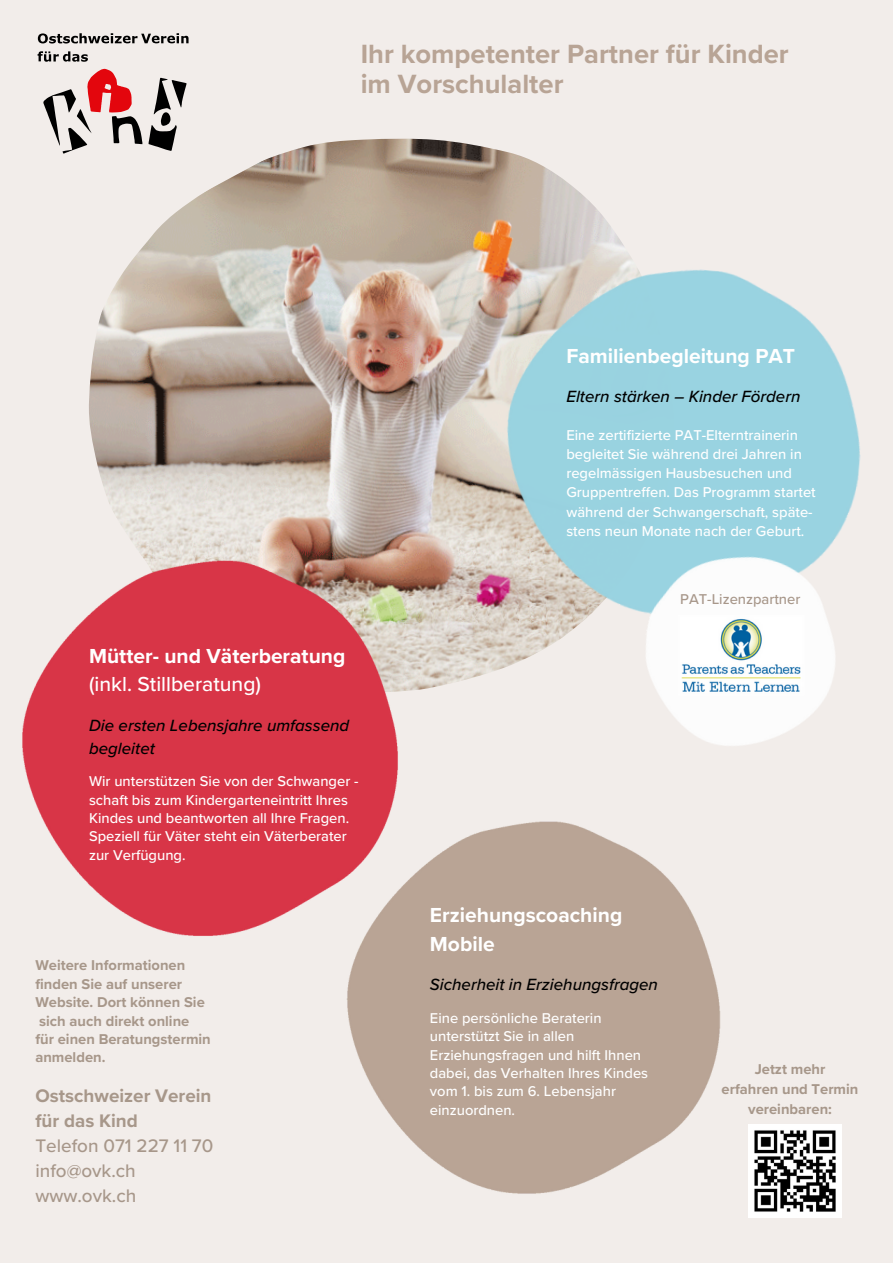
<style>
.page{position:relative;width:893px;height:1264px;background:#fff}
.page>*{position:absolute;margin:0;border:0;box-sizing:border-box;transform-origin:0 0}
.t1{font:700 27.3px/30px "Proxima Nova";color:#b8a495}
.t2{font:700 21px "Proxima Nova";color:#fff}
.t3{font:500 21px "Proxima Nova";color:#fff}
.t4{font:500 18.9px "Proxima Nova";color:#a7978a}
.t5{font:700 18.9px "Proxima Nova";color:#a7978a}
.t6{font:italic 500 16.8px/22.8px "Proxima Nova";color:#000}
.t7{font:500 14.7px/18.5px "Proxima Nova";color:#fff}
.t8{font:700 14.7px/18.5px "Proxima Nova";color:#a7978a}
.t9{font:500 14.7px "Proxima Nova";color:#a7978a}
</style>
<div class="page">
<div style="left:0;top:0;width:892px;height:1262px;background:#f2edea"></div>
<img style="left:346px;top:821px;width:374px;height:373px">
<svg style="left:149px;top:78px;width:37px;height:60px"></svg>
<svg style="left:43px;top:69px;width:99px;height:85px"></svg>
<svg style="left:38px;top:33px;width:150px;height:10px"></svg>
<svg style="left:38px;top:51px;width:50px;height:11px"></svg>
<img style="left:88px;top:138px;width:536px;height:553px">
<img style="left:22px;top:558px;width:379px;height:379px">
<img style="left:490px;top:252px;width:371px;height:380px">
<img style="left:625px;top:533px;width:232px;height:213px">
<img style="left:676px;top:615px;width:129px;height:82px">
<img style="left:748px;top:1124px;width:93px;height:93px">
<p class="t1" style="left:360px;top:40px;width:429px">Ihr kompetenter Partner für Kinder im Vorschulalter</p>
<p class="t2" style="left:566px;top:343px;width:230px">Familienbegleitung PAT</p>
<p class="t6" style="left:566px;top:386px;width:235px">Eltern stärken – Kinder Fördern</p>
<p class="t7" style="left:566px;top:426px;width:233px">Eine zertifizierte PAT-Elterntrainerin</p>
<p class="t7" style="left:566px;top:445px;width:237px">begleitet Sie während drei Jahren in</p>
<p class="t7" style="left:566px;top:464px;width:227px">regelmässigen Hausbesuchen und</p>
<p class="t7" style="left:566px;top:483px;width:251px;line-height:19px">Gruppentreffen. Das Programm startet während der Schwangerschaft, späte-</p>
<p class="t7" style="left:566px;top:522px;width:239px">stens neun Monate nach der Geburt.</p>
<p class="t2" style="left:89px;top:643px;width:258px">Mütter- und Väterberatung</p>
<p class="t3" style="left:89px;top:672px;width:173px">(inkl. Stillberatung)</p>
<p class="t6" style="left:89px;top:714px;width:262px">Die ersten Lebensjahre umfassend begleitet</p>
<p class="t7" style="left:89px;top:772px;width:271px">Wir unterstützen Sie von der Schwanger - schaft bis zum Kindergarteneintritt Ihres Kindes und beantworten all Ihre Fragen.<br>Speziell für Väter steht ein Väterberater zur Verfügung.</p>
<p class="t8" style="left:35px;top:956px;width:151px">Weitere Informationen</p>
<p class="t8" style="left:35px;top:974px;width:148px">finden Sie auf unserer</p>
<p class="t8" style="left:35px;top:993px;width:171px">Website. Dort können Sie</p>
<p class="t8" style="left:39px;top:1011px;width:152px">sich auch direkt online</p>
<p class="t8" style="left:35px;top:1030px;width:177px">für einen Beratungstermin anmelden.</p>
<p class="t5" style="left:35px;top:1084px;width:178px">Ostschweizer Verein</p>
<p class="t5" style="left:35px;top:1109px;width:104px">für das Kind</p>
<p class="t4" style="left:35px;top:1134px;width:179px">Telefon 071 227 11 70</p>
<p class="t4" style="left:35px;top:1159px;width:102px">info@ovk.ch</p>
<p class="t4" style="left:35px;top:1184px;width:102px">www.ovk.ch</p>
<p class="t9" style="left:680px;top:590px;width:122px">PAT-Lizenzpartner</p>
<p class="t2" style="left:430px;top:902px;width:194px">Erziehungscoaching</p>
<p class="t2" style="left:430px;top:931px;width:66px">Mobile</p>
<p class="t6" style="left:430px;top:973px;width:229px">Sicherheit in Erziehungsfragen</p>
<p class="t7" style="left:430px;top:1008px;width:213px">Eine persönliche Beraterin unterstützt Sie in allen<br>Erziehungsfragen und hilft Ihnen</p>
<p class="t7" style="left:430px;top:1064px;width:220px">dabei, das Verhalten Ihres Kindes vom 1. bis zum 6. Lebensjahr einzuordnen.</p>
<p class="t8" style="left:754px;top:1060px;width:72px">Jetzt mehr</p>
<p class="t8" style="left:721px;top:1080px;width:138px">erfahren und Termin</p>
<p class="t8" style="left:748px;top:1099px;width:85px">vereinbaren:</p>
</div>
